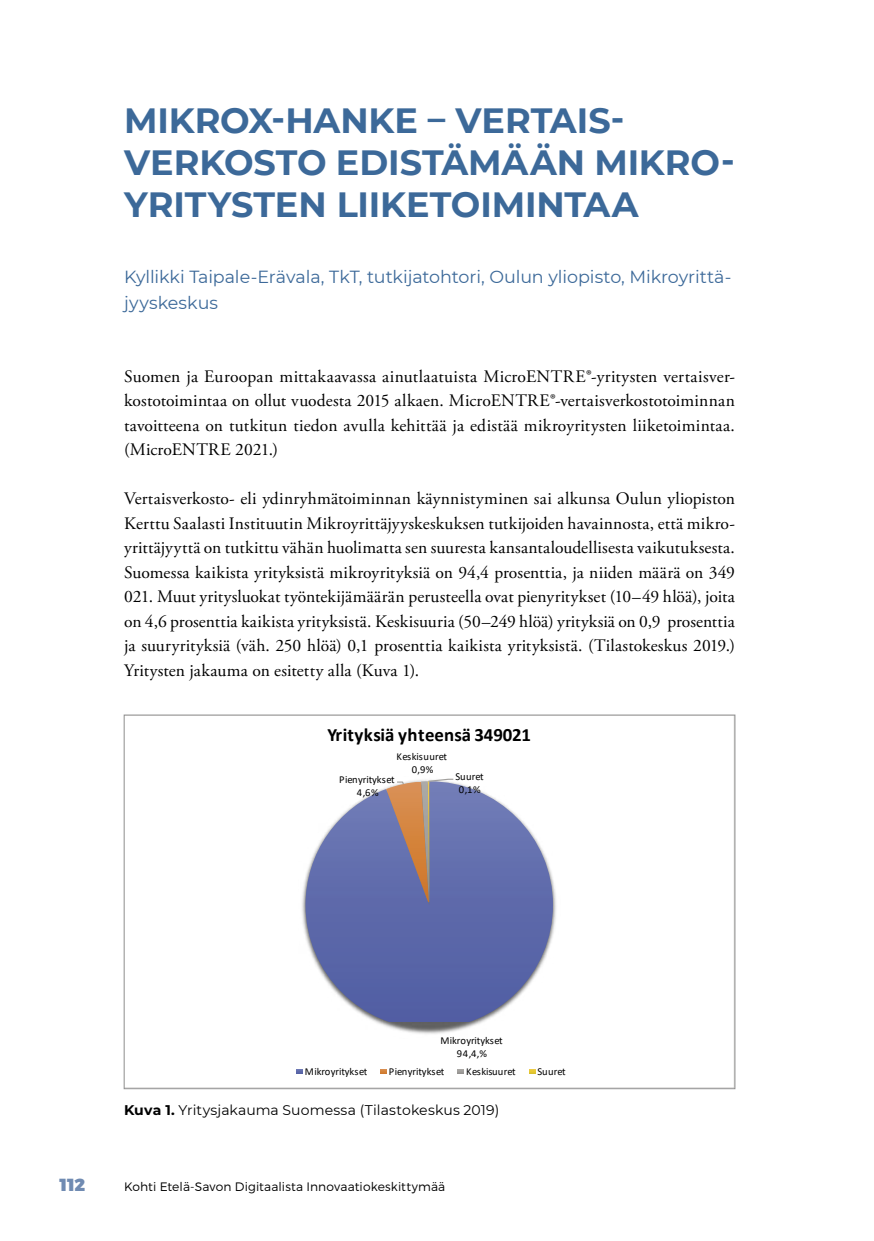
<style>
.page{position:relative;width:874px;height:1241px;background:#fff}
.page>*{position:absolute;margin:0;border:0;box-sizing:border-box;transform-origin:0 0}
.Otsikko_1{font:700 35px/42px "Montserrat";color:#3c6999}
.t1{font:700 18.9px "Calibri";color:#000}
.Leipis_ei_sisennystä{font:17.5px/24.5px "Adobe Garamond Pro";letter-spacing:.005em;color:#000;text-align:justify}
.Leipis_eka_kpl_kirjo{font:17.5px/24.5px "Adobe Garamond Pro";letter-spacing:.015em;color:#000;text-align:justify}
.Kirjoittaja{font:17.5px/26.2px "Montserrat";letter-spacing:-.005em;color:#3c6999}
.t2{font:900 17.5px "Montserrat";color:#708bb2}
.kuvaaja_kuvateksti{font:14px "Montserrat";letter-spacing:.005em;color:#000}
.t3{font:300 12.25px "Montserrat";letter-spacing:.01em;color:#000}
.t4{font:10.5px/13px "Calibri";letter-spacing:-.01em;color:#000;text-align:center}
.t5{font:10.5px/13px "Calibri";letter-spacing:.01em;color:#000;text-align:center}
.s1{font-weight:700}
</style>
<div class="page">
<img style="left:302px;top:877px;width:254px;height:157px">
<svg style="left:305px;top:783px;width:247px;height:245px"></svg>
<svg style="left:386px;top:778px;width:68px;height:126px;background:#8c7f94"></svg>
<svg style="left:296px;top:1069px;width:6px;height:4px"></svg>
<svg style="left:380px;top:1069px;width:6px;height:4px"></svg>
<svg style="left:457px;top:1069px;width:6px;height:4px"></svg>
<svg style="left:529px;top:1069px;width:5px;height:4px"></svg>
<h1 class="Otsikko_1" style="left:124px;top:98px;width:612px">MIKROX-HANKE – VERTAIS-<br>VERKOSTO EDISTÄMÄÄN MIKRO-<br>YRITYSTEN LIIKETOIMINTAA</h1>
<p class="Kirjoittaja" style="left:124px;top:263px;width:608px">Kyllikki Taipale-Erävala, TkT, tutkijatohtori, Oulun yliopisto, Mikroyrittä&shy;jyyskeskus</p>
<p class="Leipis_eka_kpl_kirjo" style="left:124px;top:364px;width:612px">Suomen ja Euroopan mittakaavassa ainutlaatuista MicroENTRE®-yritysten vertaisver&shy;kostotoimintaa on ollut vuodesta 2015 alkaen. MicroENTRE®-vertaisverkostotoiminnan tavoitteena on tutkitun tiedon avulla kehittää ja edistää mikroyritysten liiketoimintaa. (MicroENTRE 2021.)</p>
<p class="Leipis_ei_sisennystä" style="left:124px;top:487px;width:612px">Vertaisverkosto- eli ydinryhmätoiminnan käynnistyminen sai alkunsa Oulun yliopiston Kerttu Saalasti Instituutin Mikroyrittäjyyskeskuksen tutkijoiden havainnosta, että mikro&shy;yrittäjyyttä on tutkittu vähän huolimatta sen suuresta kansantaloudellisesta vaikutuksesta.<br>Suomessa kaikista yrityksistä mikroyrityksiä on 94,4 prosenttia, ja niiden määrä on 349<br>021. Muut yritysluokat työntekijämäärän perusteella ovat pienyritykset (10–49 hlöä), joita on 4,6 prosenttia kaikista yrityksistä. Keskisuuria (50–249 hlöä) yrityksiä on 0,9 prosenttia ja suuryrityksiä (väh. 250 hlöä) 0,1 prosenttia kaikista yrityksistä. (Tilastokeskus 2019.)<br>Yritysten jakauma on esitetty alla (Kuva 1).</p>
<p class="t1" style="left:327px;top:721px;width:205px">Yrityksiä yhteensä 349021</p>
<p class="t5" style="left:396px;top:750px;width:52px">Keskisuuret<br>0,9%</p>
<p class="t4" style="left:339px;top:772px;width:57px">Pienyritykset<br>4,6%</p>
<p class="t4" style="left:455px;top:770px;width:30px">Suuret<br>0,1%</p>
<p class="t4" style="left:440px;top:1033px;width:64px">Mikroyritykset<br>94,4,%</p>
<p class="t4" style="left:305px;top:1064px;width:64px">Mikroyritykset</p>
<p class="t4" style="left:389px;top:1064px;width:57px">Pienyritykset</p>
<p class="t4" style="left:466px;top:1064px;width:51px">Keskisuuret</p>
<p class="t4" style="left:537px;top:1064px;width:30px">Suuret</p>
<p class="kuvaaja_kuvateksti" style="left:124px;top:1100px;width:376px"><span class="s1">Kuva 1.</span> Yritysjakauma Suomessa (Tilastokeskus 2019)</p>
<p class="t2" style="left:60px;top:1173px;width:27px">112</p>
<p class="t3" style="left:124px;top:1178px;width:322px">Kohti Etelä-Savon Digitaalista Innovaatiokeskittymää</p>
</div>
